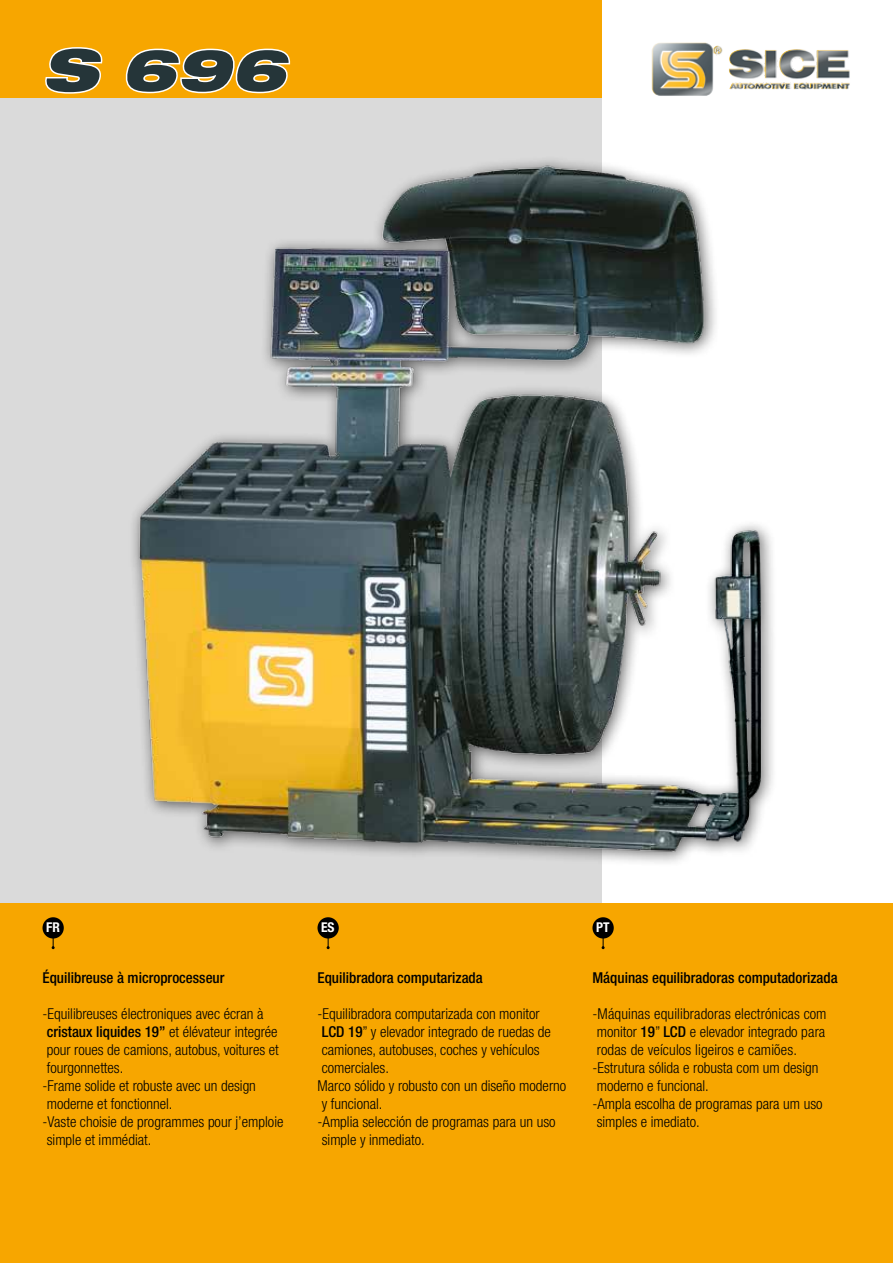
<style>
.page{position:relative;width:893px;height:1263px;background:#fff}
.page>*{position:absolute;margin:0;border:0;box-sizing:border-box;transform-origin:0 0}
.t1{font:italic 900 expanded 57px "Helvetica Neue LT Std";color:#253539}
.t2{font:300 condensed 15px/18px "Helvetica Neue LT Std";color:#000}
.t3{font:500 condensed 15px "Helvetica Neue LT Std";color:#000}
.t4{font:700 condensed 13.5px "Helvetica Neue LT Std";color:#fff}
.s1{font-weight:500}
</style>
<div class="page">
<div style="left:0;top:21px;width:602px;height:1178px;background:#dadada"></div>
<div style="left:0;top:0;width:602px;height:98px;background:#f7a600"></div>
<div style="left:0;top:904px;width:893px;height:359px;background:#f7a600"></div>
<img style="left:652px;top:43px;width:198px;height:53px">
<svg style="left:45px;top:47px;width:58px;height:47px"></svg>
<svg style="left:125px;top:48px;width:166px;height:46px"></svg>
<img style="left:133px;top:160px;width:640px;height:699px">
<svg style="left:52px;top:938px;width:3px;height:11px"></svg>
<div style="left:43px;top:917px;width:21px;height:21px;background:#000;border-radius:50%"></div>
<svg style="left:327px;top:938px;width:3px;height:11px"></svg>
<div style="left:317px;top:917px;width:22px;height:21px;background:#000;border-radius:50%"></div>
<svg style="left:602px;top:938px;width:3px;height:11px"></svg>
<div style="left:592px;top:917px;width:22px;height:21px;background:#000;border-radius:50%"></div>
<h1 class="t1" style="left:43px;top:33px;width:244px">S 696</h1>
<p class="t4" style="left:46px;top:919px;width:15px">FR</p>
<p class="t4" style="left:321px;top:919px;width:15px">ES</p>
<p class="t4" style="left:596px;top:919px;width:15px">PT</p>
<p class="t3" style="left:317px;top:968px;width:167px">Equilibradora computarizada</p>
<p class="t2" style="left:317px;top:1004px;width:250px">-Equilibradora computarizada con monitor<br><span class="s1">LCD 19</span>” y elevador integrado de ruedas de camiones, autobuses, coches y vehículos comerciales.<br>Marco sólido y robusto con un diseño moderno y funcional.<br>-Amplia selección de programas para un uso simple y inmediato.</p>
<p class="t3" style="left:43px;top:968px;width:184px">Équilibreuse à microprocesseur</p>
<p class="t2" style="left:43px;top:1004px;width:242px">-Equilibreuses électroniques avec écran à <span class="s1">cristaux liquides 19”</span> et élévateur integrée pour roues de camions, autobus, voitures et fourgonnettes.<br>-Frame solide et robuste avec un design moderne et fonctionnel.<br>-Vaste choisie de programmes pour j’emploie simple et immédiat.</p>
<p class="t3" style="left:592px;top:968px;width:247px">Máquinas equilibradoras computadorizada</p>
<p class="t2" style="left:592px;top:1004px;width:235px">-Máquinas equilibradoras electrónicas com monitor <span class="s1">19</span>” <span class="s1">LCD</span> e elevador integrado para rodas de veículos ligeiros e camiões. -Estrutura sólida e robusta com um design moderno e funcional.<br>-Ampla escolha de programas para um uso simples e imediato.</p>
</div>
